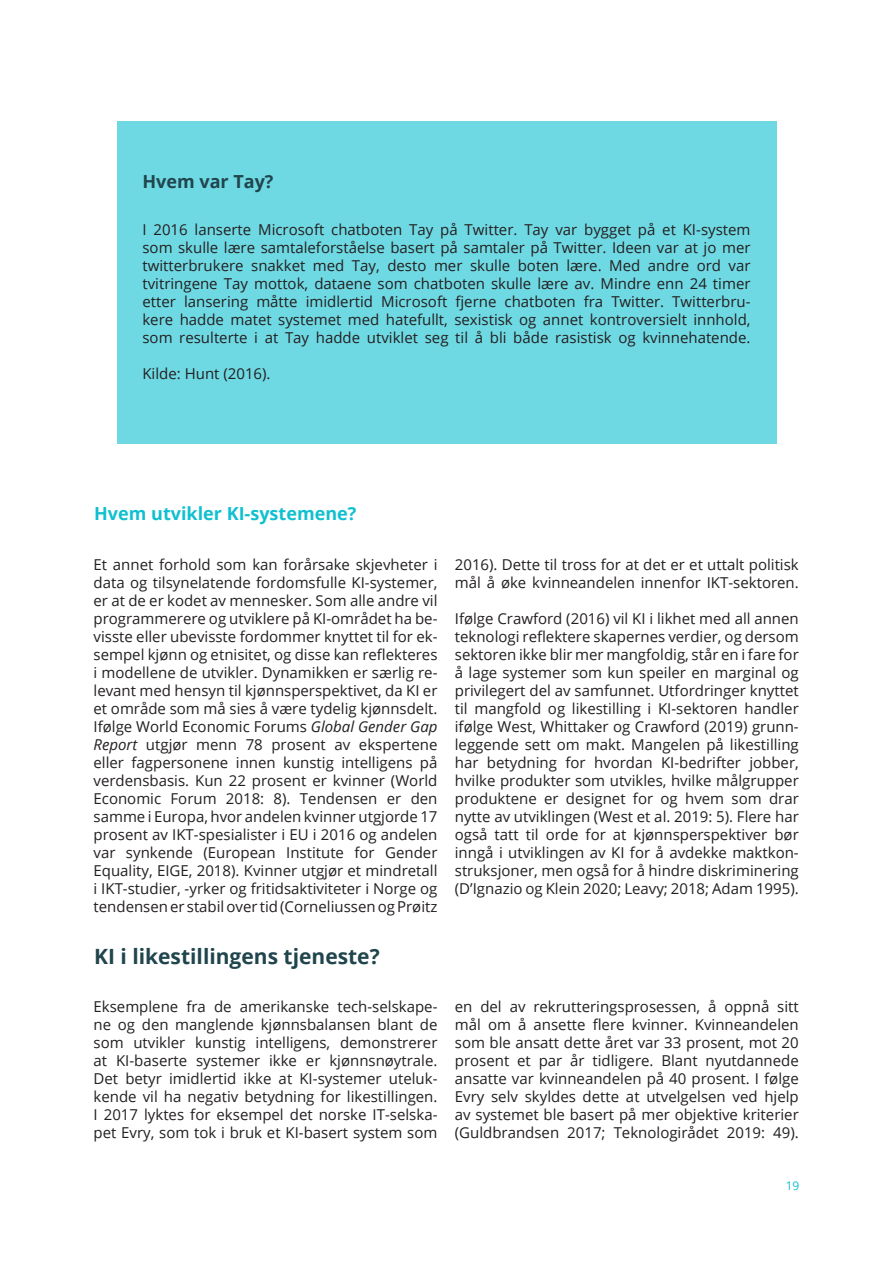
<style>
.page{position:relative;width:893px;height:1263px;background:#fff}
.page>*{position:absolute;margin:0;border:0;box-sizing:border-box;transform-origin:0 0}
.t1{font:700 21px "Open Sans";color:#20454d}
.t2{font:700 18px "Open Sans";color:#0fc0d0}
.t3{font:700 18px "Open Sans";color:#20454d}
.t4{font:15px/18px "Open Sans";color:#231f20;text-align:justify}
.t5{font:12px "Open Sans";color:#0fc0d0}
.s1{font-style:italic}
</style>
<div class="page">
<div style="left:117px;top:121px;width:659px;height:323px;background:#6fd9e3"></div>
<p class="t3" style="left:142px;top:169px;width:133px">Hvem var Tay?</p>
<p class="t4" style="left:142px;top:220px;width:610px">I 2016 lanserte Microsoft chatboten Tay på Twitter. Tay var bygget på et KI-system som skulle lære samtaleforståelse basert på samtaler på Twitter. Ideen var at jo mer twitterbrukere snakket med Tay, desto mer skulle boten lære. Med andre ord var tvitringene Tay mottok, dataene som chatboten skulle lære av. Mindre enn 24 timer etter lansering måtte imidlertid Microsoft fjerne chatboten fra Twitter. Twitterbru&shy;kere hadde matet systemet med hatefullt, sexistisk og annet kontroversielt innhold, som resulterte i at Tay hadde utviklet seg til å bli både rasistisk og kvinnehatende.</p>
<p class="t4" style="left:142px;top:364px;width:130px">Kilde: Hunt (2016).</p>
<p class="t2" style="left:94px;top:501px;width:264px">Hvem utvikler KI-systemene?</p>
<p class="t4" style="left:94px;top:555px;width:345px">Et annet forhold som kan forårsake skjevheter i data og tilsynelatende fordomsfulle KI-systemer, er at de er kodet av mennesker. Som alle andre vil programmerere og utviklere på KI-området ha be&shy;visste eller ubevisste fordommer knyttet til for ek&shy;sempel kjønn og etnisitet, og disse kan reflekteres i modellene de utvikler. Dynamikken er særlig re&shy;levant med hensyn til kjønnsperspektivet, da KI er et område som må sies å være tydelig kjønnsdelt.</p>
<p class="t4" style="left:94px;top:717px;width:345px">Ifølge World Economic Forums <span class="s1">Global Gender Gap Report</span> utgjør menn 78 prosent av ekspertene eller fagpersonene innen kunstig intelligens på verdensbasis. Kun 22 prosent er kvinner (World Economic Forum 2018: 8). Tendensen er den samme i Europa, hvor andelen kvinner utgjorde 17 prosent av IKT-spesialister i EU i 2016 og andelen var synkende (European Institute for Gender Equality, EIGE, 2018). Kvinner utgjør et mindretall i IKT-studier, -yrker og fritidsaktiviteter i Norge og tendensen er stabil over tid (Corneliussen og Prøitz</p>
<p class="t4" style="left:455px;top:555px;width:345px">2016). Dette til tross for at det er et uttalt politisk mål å øke kvinneandelen innenfor IKT-sektoren.</p>
<p class="t4" style="left:455px;top:609px;width:345px">Ifølge Crawford (2016) vil KI i likhet med all annen teknologi reflektere skapernes verdier, og dersom sektoren ikke blir mer mangfoldig, står en i fare for å lage systemer som kun speiler en marginal og privilegert del av samfunnet. Utfordringer knyttet til mangfold og likestilling i KI-sektoren handler ifølge West, Whittaker og Crawford (2019) grunn&shy;leggende sett om makt. Mangelen på likestilling har betydning for hvordan KI-bedrifter jobber, hvilke produkter som utvikles, hvilke målgrupper produktene er designet for og hvem som drar nytte av utviklingen (West et al. 2019: 5). Flere har også tatt til orde for at kjønnsperspektiver bør inngå i utviklingen av KI for å avdekke maktkon&shy;struksjoner, men også for å hindre diskriminering (D’Ignazio og Klein 2020; Leavy; 2018; Adam 1995).</p>
<p class="t1" style="left:94px;top:942px;width:287px">KI i likestillingens tjeneste?</p>
<p class="t4" style="left:94px;top:997px;width:345px">Eksemplene fra de amerikanske tech-selskape&shy;ne og den manglende kjønnsbalansen blant de som utvikler kunstig intelligens, demonstrerer at KI-baserte systemer ikke er kjønnsnøytrale.<br>Det betyr imidlertid ikke at KI-systemer uteluk&shy;kende vil ha negativ betydning for likestillingen.<br>I 2017 lyktes for eksempel det norske IT-selska&shy;pet Evry, som tok i bruk et KI-basert system som</p>
<p class="t4" style="left:455px;top:997px;width:345px">en del av rekrutteringsprosessen, å oppnå sitt mål om å ansette flere kvinner. Kvinneandelen som ble ansatt dette året var 33 prosent, mot 20 prosent et par år tidligere. Blant nyutdannede ansatte var kvinneandelen på 40 prosent. I følge Evry selv skyldes dette at utvelgelsen ved hjelp av systemet ble basert på mer objektive kriterier (Guldbrandsen 2017; Teknologirådet 2019: 49).</p>
<p class="t5" style="left:786px;top:1178px;width:15px">19</p>
</div>
